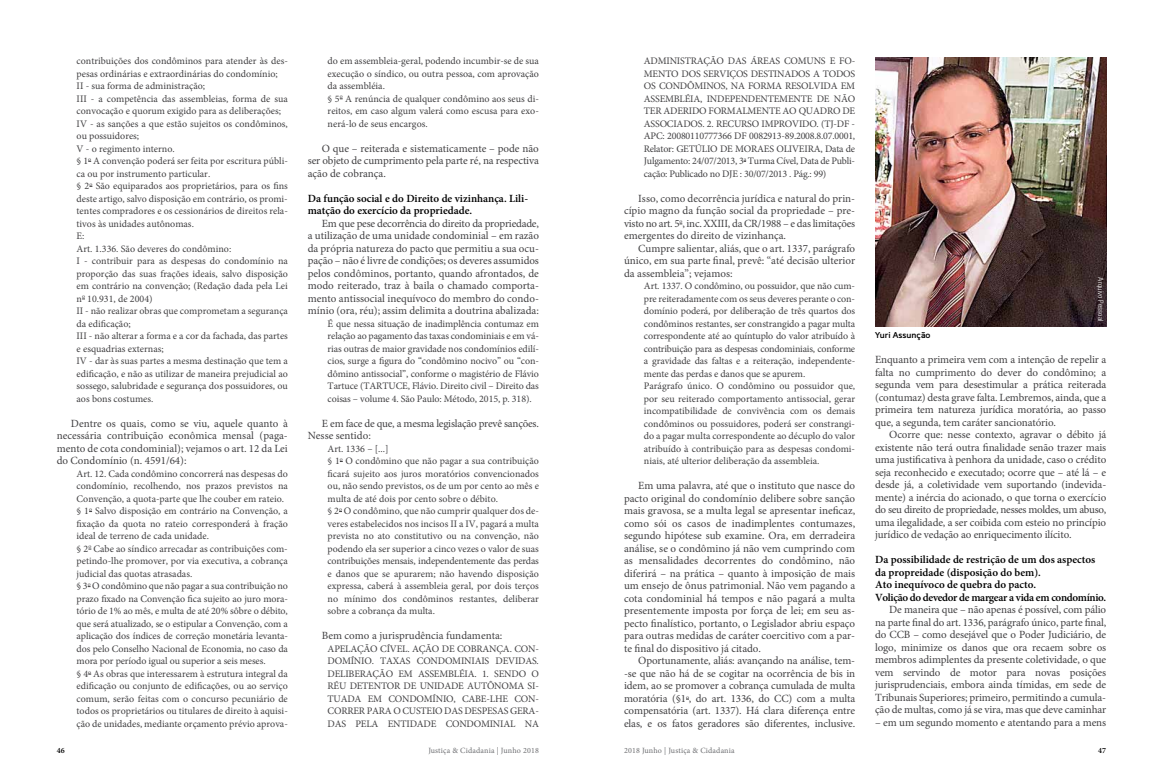
<style>
.page{position:relative;width:1163px;height:780px;background:#fff}
.page>*{position:absolute;margin:0;border:0;box-sizing:border-box;transform-origin:0 0}
.t1{font:11px/12.5px "Minion Pro";letter-spacing:-.01em;color:#414042;text-align:justify}
.t2{font:600 11px/12.5px "Minion Pro";color:#000}
.t3{font:10px/12.5px "Minion Pro";color:#414042}
.t4{font:600 8.5px "Mentone";color:#000}
.t5{font:8px "Minion Pro";letter-spacing:.02em;color:#6d6e71}
.t6{font:600 8px "Minion Pro";color:#000}
.t7{font:300 condensed 7.5px "Zurich BT";letter-spacing:.015em;color:#fff}
</style>
<div class="page">
<img style="left:875px;top:57px;width:231px;height:269px">
<p class="t3" style="left:77px;top:55px;width:213px">contribuições dos condôminos para atender às des&shy;pesas ordinárias e extraordinárias do condomínio;<br>II - sua forma de administração;<br>III - a competência das assembleias, forma de sua convocação e quorum exigido para as deliberações; IV - as sanções a que estão sujeitos os condôminos, ou possuidores;<br>V - o regimento interno.<br>§ 1<sup>o</sup> A convenção poderá ser feita por escritura públi&shy;ca ou por instrumento particular.<br>§ 2<sup>o</sup> São equiparados aos proprietários, para os fins deste artigo, salvo disposição em contrário, os promi&shy;tentes compradores e os cessionários de direitos rela&shy;tivos às unidades autônomas.<br>E:<br>Art. 1.336. São deveres do condômino:<br>I - contribuir para as despesas do condomínio na proporção das suas frações ideais, salvo disposição em contrário na convenção; (Redação dada pela Lei n<sup>o</sup> 10.931, de 2004)<br>II - não realizar obras que comprometam a segurança da edificação;<br>III - não alterar a forma e a cor da fachada, das partes e esquadrias externas;<br>IV - dar às suas partes a mesma destinação que tem a edificação, e não as utilizar de maneira prejudicial ao sossego, salubridade e segurança dos possuidores, ou aos bons costumes.</p>
<p class="t1" style="left:57px;top:417px;width:233px;text-indent:14px">Dentre os quais, como se viu, aquele quanto à necessária contribuição econômica mensal (paga&shy;mento de cota condominial); vejamos o art. 12 da Lei do Condomínio (n. 4591/64):</p>
<p class="t3" style="left:77px;top:467px;width:213px">Art. 12. Cada condômino concorrerá nas despesas do condomínio, recolhendo, nos prazos previstos na Convenção, a quota-parte que lhe couber em rateio. § 1<sup>o</sup> Salvo disposição em contrário na Convenção, a fixação da quota no rateio corresponderá à fração ideal de terreno de cada unidade.<br>§ 2<sup>o</sup> Cabe ao síndico arrecadar as contribuições com&shy;petindo-lhe promover, por via executiva, a cobrança judicial das quotas atrasadas.<br>§ 3<sup>o</sup> O condômino que não pagar a sua contribuição no prazo fixado na Convenção fica sujeito ao juro mora&shy;tório de 1% ao mês, e multa de até 20% sôbre o débito, que será atualizado, se o estipular a Convenção, com a aplicação dos índices de correção monetária levanta&shy;dos pelo Conselho Nacional de Economia, no caso da mora por período igual ou superior a seis meses.<br>§ 4<sup>o</sup> As obras que interessarem à estrutura integral da edificação ou conjunto de edificações, ou ao serviço comum, serão feitas com o concurso pecuniário de todos os proprietários ou titulares de direito à aquisi&shy;ção de unidades, mediante orçamento prévio aprova-</p>
<p class="t3" style="left:327px;top:55px;width:213px">do em assembleia-geral, podendo incumbir-se de sua execução o síndico, ou outra pessoa, com aprovação da assembléia.<br>§ 5<sup>o</sup> A renúncia de qualquer condômino aos seus di&shy;reitos, em caso algum valerá como escusa para exo&shy;nerá-lo de seus encargos.</p>
<p class="t1" style="left:308px;top:142px;width:232px;text-indent:14px">O que – reiterada e sistematicamente – pode não ser objeto de cumprimento pela parte ré, na respectiva ação de cobrança.</p>
<p class="t2" style="left:308px;top:192px;width:222px">Da função social e do Direito de vizinhança. Lili&shy;matção do exercício da propriedade.</p>
<p class="t1" style="left:308px;top:217px;width:233px;text-indent:14px">Em que pese decorrência do direito da propriedade, a utilização de uma unidade condominial – em razão da própria natureza do pacto que permitiu a sua ocu&shy;pação – não é livre de condições; os deveres assumidos pelos condôminos, portanto, quando afrontados, de modo reiterado, traz à baila o chamado comporta&shy;mento antissocial inequívoco do membro do condo&shy;mínio (ora, réu); assim delimita a doutrina abalizada:</p>
<p class="t3" style="left:327px;top:317px;width:213px;text-align:justify">É que nessa situação de inadimplência contumaz em relação ao pagamento das taxas condominiais e em vá&shy;rias outras de maior gravidade nos condomínios edilí&shy;cios, surge a figura do “condômino nocivo” ou “con&shy;dômino antissocial”, conforme o magistério de Flávio Tartuce (TARTUCE, Flávio. Direito civil – Direito das coisas – volume 4. São Paulo: Método, 2015, p. 318).</p>
<p class="t1" style="left:308px;top:417px;width:233px;text-indent:14px">E em face de que, a mesma legislação prevê sanções.<br>Nesse sentido:</p>
<p class="t3" style="left:327px;top:442px;width:213px">Art. 1336 – [...]<br>§ 1<sup>o</sup> O condômino que não pagar a sua contribuição ficará sujeito aos juros moratórios convencionados ou, não sendo previstos, os de um por cento ao mês e multa de até dois por cento sobre o débito.<br>§ 2<sup>o</sup> O condômino, que não cumprir qualquer dos de&shy;veres estabelecidos nos incisos II a IV, pagará a multa prevista no ato constitutivo ou na convenção, não podendo ela ser superior a cinco vezes o valor de suas contribuições mensais, independentemente das perdas e danos que se apurarem; não havendo disposição expressa, caberá à assembleia geral, por dois terços no mínimo dos condôminos restantes, deliberar sobre a cobrança da multa.</p>
<p class="t1" style="left:322px;top:629px;width:182px">Bem como a jurisprudência fundamenta:</p>
<p class="t3" style="left:327px;top:642px;width:213px;text-align:justify">APELAÇÃO CÍVEL. AÇÃO DE COBRANÇA. CON-DOMÍNIO. TAXAS CONDOMINIAIS DEVIDAS.<br>DELIBERAÇÃO EM ASSEMBLÉIA. 1. SENDO O RÉU DETENTOR DE UNIDADE AUTÔNOMA SI-TUADA EM CONDOMÍNIO, CABE-LHE CON-CORRER PARA O CUSTEIO DAS DESPESAS GERA-DAS PELA ENTIDADE CONDOMINIAL NA</p>
<p class="t3" style="left:643px;top:55px;width:213px;text-align:justify">ADMINISTRAÇÃO DAS ÁREAS COMUNS E FO-MENTO DOS SERVIÇOS DESTINADOS A TODOS OS CONDÔMINOS, NA FORMA RESOLVIDA EM ASSEMBLÉIA, INDEPENDENTEMENTE DE NÃO TER ADERIDO FORMALMENTE AO QUADRO DE ASSOCIADOS. 2. RECURSO IMPROVIDO. (TJ-DF - APC: 20080110777366 DF 0082913-89.2008.8.07.0001, Relator: GETÚLIO DE MORAES OLIVEIRA, Data de Julgamento: 24/07/2013, 3<sup>a</sup> Turma Cível, Data de Publi&shy;cação: Publicado no DJE : 30/07/2013 . Pág.: 99)</p>
<p class="t1" style="left:624px;top:192px;width:233px;text-indent:14px">Isso, como decorrência jurídica e natural do prin&shy;cípio magno da função social da propriedade – pre&shy;visto no art. 5<sup>o</sup>, inc. XXIII, da CR/1988 – e das limitações emergentes do direito de vizinhança.</p>
<p class="t1" style="left:624px;top:242px;width:233px;text-indent:14px">Cumpre salientar, aliás, que o art. 1337, parágrafo único, em sua parte final, prevê: “até decisão ulterior da assembleia”; vejamos:</p>
<p class="t3" style="left:643px;top:280px;width:213px">Art. 1337. O condômino, ou possuidor, que não cum&shy;pre reiteradamente com os seus deveres perante o con&shy;domínio poderá, por deliberação de três quartos dos condôminos restantes, ser constrangido a pagar multa correspondente até ao quíntuplo do valor atribuído à contribuição para as despesas condominiais, conforme a gravidade das faltas e a reiteração, independente&shy;mente das perdas e danos que se apurem.<br>Parágrafo único. O condômino ou possuidor que, por seu reiterado comportamento antissocial, gerar incompatibilidade de convivência com os demais condôminos ou possuidores, poderá ser constrangi&shy;do a pagar multa correspondente ao décuplo do valor atribuído à contribuição para as despesas condomi&shy;niais, até ulterior deliberação da assembleia.</p>
<p class="t1" style="left:624px;top:479px;width:233px;text-indent:14px">Em uma palavra, até que o instituto que nasce do pacto original do condomínio delibere sobre sanção mais gravosa, se a multa legal se apresentar ineficaz, como sói os casos de inadimplentes contumazes, segundo hipótese sub examine. Ora, em derradeira análise, se o condômino já não vem cumprindo com as mensalidades decorrentes do condômino, não diferirá – na prática – quanto à imposição de mais um ensejo de ônus patrimonial. Não vem pagando a cota condominial há tempos e não pagará a multa presentemente imposta por força de lei; em seu as&shy;pecto finalístico, portanto, o Legislador abriu espaço para outras medidas de caráter coercitivo com a par&shy;te final do dispositivo já citado.</p>
<p class="t1" style="left:624px;top:654px;width:233px;text-indent:14px">Oportunamente, aliás: avançando na análise, tem--se que não há de se cogitar na ocorrência de bis in idem, ao se promover a cobrança cumulada de multa moratória (§1<sup>o</sup>, do art. 1336, do CC) com a multa compensatória (art. 1337). Há clara diferença entre elas, e os fatos geradores são diferentes, inclusive.</p>
<p class="t4" style="left:874px;top:329px;width:57px">Yuri Assunção</p>
<p class="t7" style="left:1105px;top:277px;width:46px;rotate:90deg">Arquivo Pessoal</p>
<p class="t1" style="left:874px;top:353px;width:233px">Enquanto a primeira vem com a intenção de repelir a falta no cumprimento do dever do condômino; a segunda vem para desestimular a prática reiterada (contumaz) desta grave falta. Lembremos, ainda, que a primeira tem natureza jurídica moratória, ao passo que, a segunda, tem caráter sancionatório.</p>
<p class="t1" style="left:874px;top:428px;width:233px;text-indent:14px">Ocorre que: nesse contexto, agravar o débito já existente não terá outra finalidade senão trazer mais uma justificativa à penhora da unidade, caso o crédito seja reconhecido e executado; ocorre que – até lá – e desde já, a coletividade vem suportando (indevida&shy;mente) a inércia do acionado, o que torna o exercício do seu direito de propriedade, nesses moldes, um abuso, uma ilegalidade, a ser coibida com esteio no princípio jurídico de vedação ao enriquecimento ilícito.</p>
<p class="t2" style="left:874px;top:553px;width:233px">Da possibilidade de restrição de um dos aspectos da propreidade (disposição do bem).<br>Ato inequívoco de quebra do pacto.<br>Volição do devedor de margear a vida em condomínio.</p>
<p class="t1" style="left:874px;top:603px;width:233px;text-indent:14px">De maneira que – não apenas é possível, com pálio na parte final do art. 1336, parágrafo único, parte final, do CCB – como desejável que o Poder Judiciário, de logo, minimize os danos que ora recaem sobre os membros adimplentes da presente coletividade, o que vem servindo de motor para novas posições jurisprudenciais, embora ainda tímidas, em sede de Tribunais Superiores; primeiro, permitindo a cumula&shy;ção de multas, como já se vira, mas que deve caminhar</p>
<p class="t1" style="left:874px;top:716px;width:233px">– em um segundo momento e atentando para a mens</p>
<p class="t6" style="left:57px;top:744px;width:10px">46</p>
<p class="t5" style="left:428px;top:745px;width:112px">Justiça &amp; Cidadania | Junho 2018</p>
<p class="t5" style="left:624px;top:745px;width:112px">2018 Junho | Justiça &amp; Cidadania</p>
<p class="t6" style="left:1097px;top:744px;width:10px">47</p>
</div>
